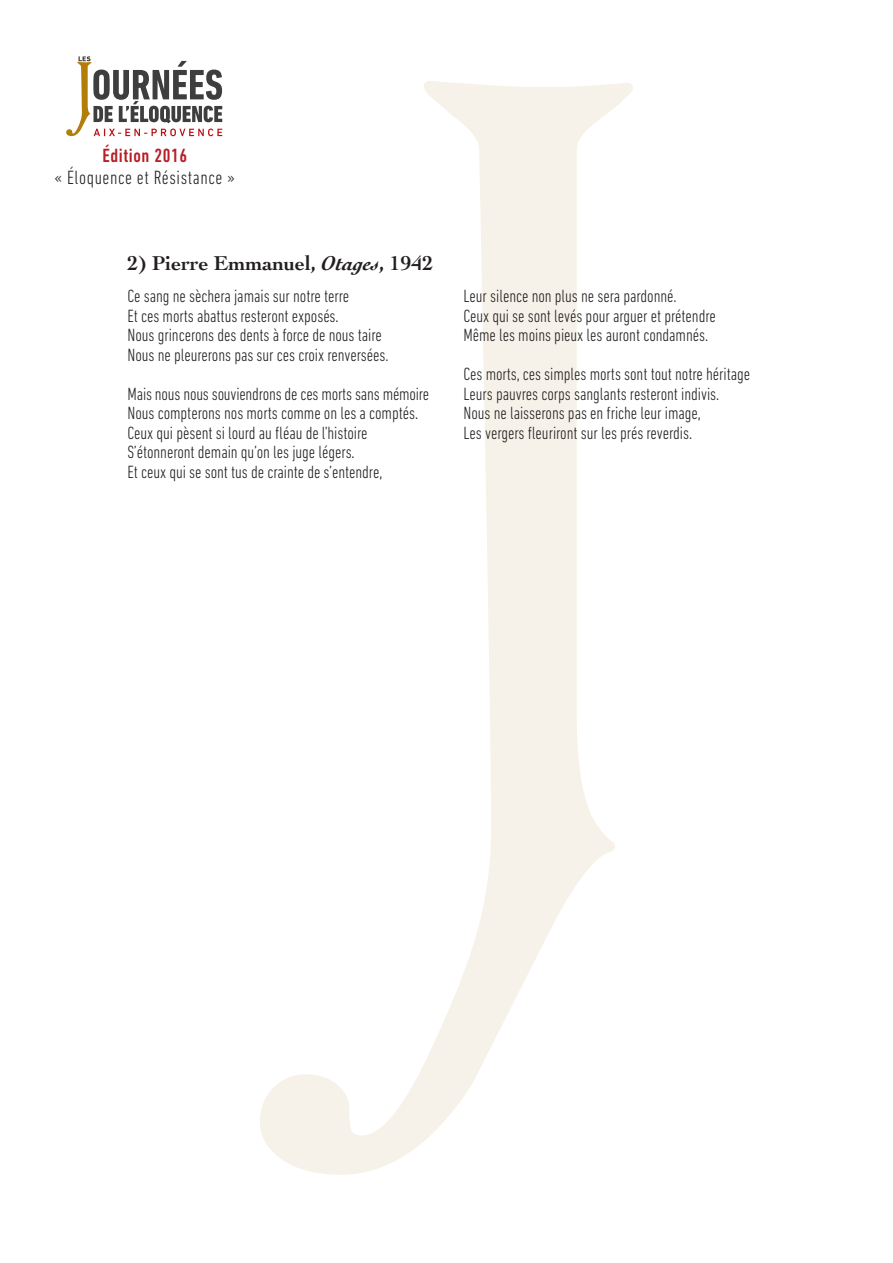
<style>
.page{position:relative;width:893px;height:1263px;background:#fff}
.page>*{position:absolute;margin:0;border:0;box-sizing:border-box;transform-origin:0 0}
.t1{font:700 21px "Cochin";letter-spacing:-.005em;color:#231f20}
.t2{font:300 condensed 19.5px "DIN Next LT Pro";letter-spacing:.03em;color:#231f20}
.t3{font:500 condensed 19.5px "DIN Next LT Pro";letter-spacing:.03em;color:#b61f27}
.t4{font:300 condensed 18px/19.5px "DIN Next LT Pro";letter-spacing:-.005em;color:#231f20}
.s1{font-style:italic}
</style>
<div class="page">
<svg style="left:260px;top:81px;width:373px;height:1094px"></svg>
<svg style="left:66px;top:56px;width:156px;height:80px"></svg>
<p class="t3" style="left:102px;top:144px;width:86px">Édition 2016</p>
<p class="t2" style="left:55px;top:166px;width:182px">« Éloquence et Résistance »</p>
<p class="t1" style="left:128px;top:249px;width:307px">2) Pierre Emmanuel, <span class="s1">Otages</span>, 1942</p>
<p class="t4" style="left:128px;top:286px;width:263px">Ce sang ne sèchera jamais sur notre terre<br>Et ces morts abattus resteront exposés.<br>Nous grincerons des dents à force de nous taire Nous ne pleurerons pas sur ces croix renversées.</p>
<p class="t4" style="left:128px;top:384px;width:303px">Mais nous nous souviendrons de ces morts sans mémoire Nous compterons nos morts comme on les a comptés.<br>Ceux qui pèsent si lourd au fléau de l’histoire S’étonneront demain qu’on les juge légers.<br>Et ceux qui se sont tus de crainte de s’entendre,</p>
<p class="t4" style="left:463px;top:286px;width:254px">Leur silence non plus ne sera pardonné.<br>Ceux qui se sont levés pour arguer et prétendre<br>Même les moins pieux les auront condamnés.</p>
<p class="t4" style="left:463px;top:364px;width:288px">Ces morts, ces simples morts sont tout notre héritage Leurs pauvres corps sanglants resteront indivis.<br>Nous ne laisserons pas en friche leur image,<br>Les vergers fleuriront sur les prés reverdis.</p>
</div>
